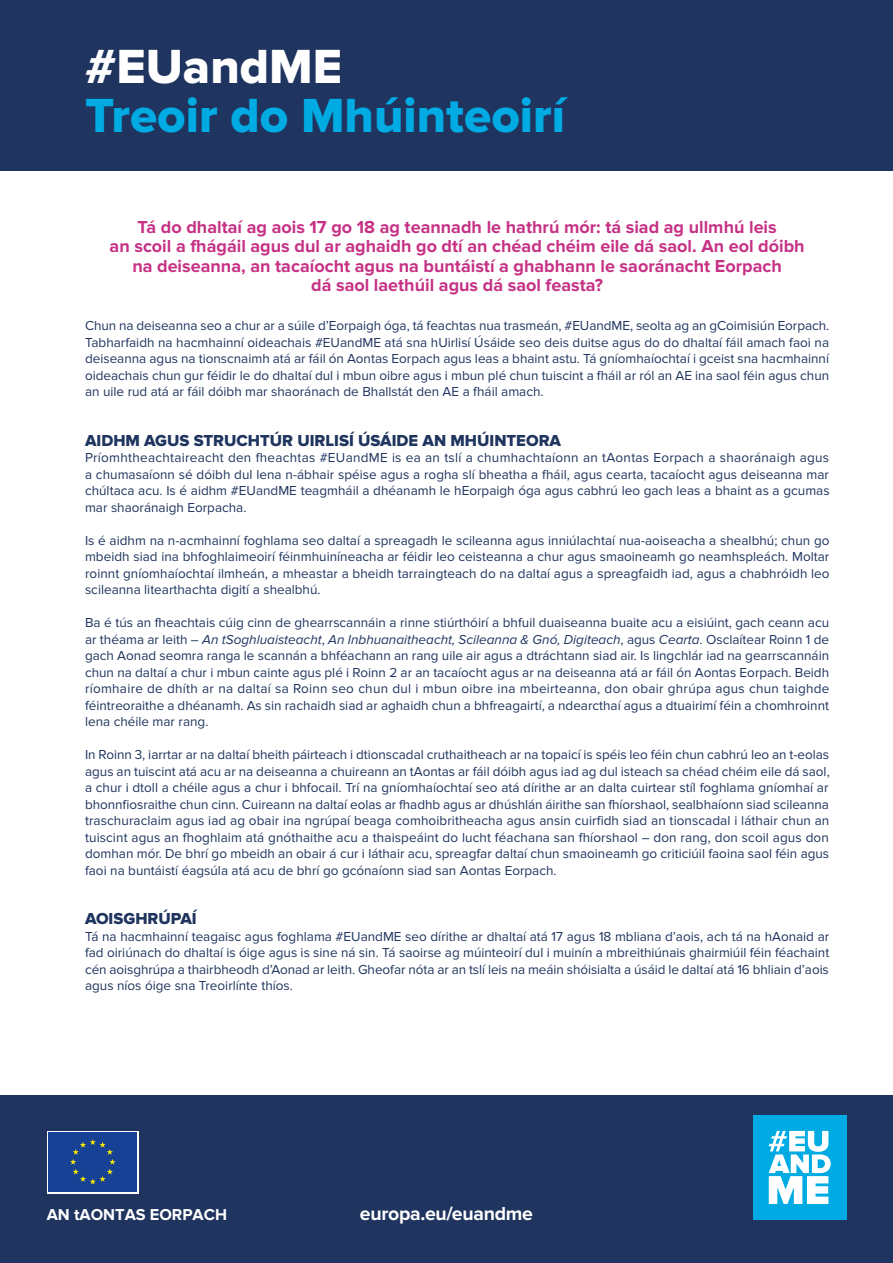
<style>
.page{position:relative;width:893px;height:1263px;background:#fff}
.page>*{position:absolute;margin:0;border:0;box-sizing:border-box;transform-origin:0 0}
.Title_guide{font:49.65px "Proxima Nova Extrabld";color:#00abe4}
.t1{font:49.65px "Proxima Nova Extrabld";color:#fff}
.t2{font:700 19.5px "Proxima Nova";letter-spacing:-.015em;color:#fff}
.TITLE_INTRO{font:700 18px/19.5px "Proxima Nova";color:#c63185;text-align:center}
.Intertitres{font:16.5px "Proxima Nova Extrabld";color:#1f345e}
.t3{font:700 16.35px "Proxima Nova";color:#fff}
.Body{font:13.5px/16.5px "Proxima Nova";color:#1f345e;text-align:justify}
.s1{font-style:italic}
</style>
<div class="page">
<div style="left:0;top:1095px;width:893px;height:168px;background:#1f345e"></div>
<div style="left:0;top:0;width:893px;height:171px;background:#1f345e"></div>
<div style="left:753px;top:1115px;width:93px;height:104px;background:#00abe4"></div>
<svg style="left:769px;top:1131px;width:62px;height:73px"></svg>
<svg style="left:47px;top:1131px;width:92px;height:62px"></svg>
<div style="left:48px;top:1132px;width:89px;height:59px;background:#164194"></div>
<svg style="left:70px;top:1139px;width:46px;height:45px"></svg>
<p class="t1" style="left:85px;top:37px;width:258px">#EUandME</p>
<p class="Title_guide" style="left:85px;top:87px;width:481px">Treoir do Mhúinteoirí</p>
<p class="TITLE_INTRO" style="left:110px;top:217px;width:696px">Tá do dhaltaí ag aois 17 go 18 ag teannadh le hathrú mór: tá siad ag ullmhú leis<br>an scoil a fhágáil agus dul ar aghaidh go dtí an chéad chéim eile dá saol. An eol dóibh na deiseanna, an tacaíocht agus na buntáistí a ghabhann le saoránacht Eorpach<br>dá saol laethúil agus dá saol feasta?</p>
<p class="Body" style="left:85px;top:317px;width:746px">Chun na deiseanna seo a chur ar a súile d’Eorpaigh óga, tá feachtas nua trasmeán, #EUandME, seolta ag an gCoimisiún Eorpach.<br>Tabharfaidh na hacmhainní oideachais #EUandME atá sna hUirlisí Úsáide seo deis duitse agus do do dhaltaí fáil amach faoi na deiseanna agus na tionscnaimh atá ar fáil ón Aontas Eorpach agus leas a bhaint astu. Tá gníomhaíochtaí i gceist sna hacmhainní oideachais chun gur féidir le do dhaltaí dul i mbun oibre agus i mbun plé chun tuiscint a fháil ar ról an AE ina saol féin agus chun an uile rud atá ar fáil dóibh mar shaoránach de Bhallstát den AE a fháil amach.</p>
<p class="Intertitres" style="left:85px;top:431px;width:477px">AIDHM AGUS STRUCHTÚR UIRLISÍ ÚSÁIDE AN MHÚINTEORA</p>
<p class="Body" style="left:85px;top:449px;width:746px">Príomhtheachtaireacht den fheachtas #EUandME is ea an tslí a chumhachtaíonn an tAontas Eorpach a shaoránaigh agus a chumasaíonn sé dóibh dul lena n-ábhair spéise agus a rogha slí bheatha a fháil, agus cearta, tacaíocht agus deiseanna mar chúltaca acu. Is é aidhm #EUandME teagmháil a dhéanamh le hEorpaigh óga agus cabhrú leo gach leas a bhaint as a gcumas mar shaoránaigh Eorpacha.</p>
<p class="Body" style="left:85px;top:532px;width:746px">Is é aidhm na n-acmhainní foghlama seo daltaí a spreagadh le scileanna agus inniúlachtaí nua-aoiseacha a shealbhú; chun go mbeidh siad ina bhfoghlaimeoirí féinmhuiníneacha ar féidir leo ceisteanna a chur agus smaoineamh go neamhspleách. Moltar roinnt gníomhaíochtaí ilmheán, a mheastar a bheidh tarraingteach do na daltaí agus a spreagfaidh iad, agus a chabhróidh leo scileanna litearthachta digití a shealbhú.</p>
<p class="Body" style="left:85px;top:614px;width:746px">Ba é tús an fheachtais cúig cinn de ghearrscannáin a rinne stiúrthóirí a bhfuil duaiseanna buaite acu a eisiúint, gach ceann acu ar théama ar leith – <span class="s1">An tSoghluaisteacht</span>, <span class="s1">An Inbhuanaitheacht, Scileanna &amp; Gnó, Digiteach</span>, agus <span class="s1">Cearta</span>. Osclaítear Roinn 1 de gach Aonad seomra ranga le scannán a bhféachann an rang uile air agus a dtráchtann siad air. Is lingchlár iad na gearrscannáin chun na daltaí a chur i mbun cainte agus plé i Roinn 2 ar an tacaíocht agus ar na deiseanna atá ar fáil ón Aontas Eorpach. Beidh ríomhaire de dhíth ar na daltaí sa Roinn seo chun dul i mbun oibre ina mbeirteanna, don obair ghrúpa agus chun taighde féintreoraithe a dhéanamh. As sin rachaidh siad ar aghaidh chun a bhfreagairtí, a ndearcthaí agus a dtuairimí féin a chomhroinnt lena chéile mar rang.</p>
<p class="Body" style="left:85px;top:746px;width:746px">In Roinn 3, iarrtar ar na daltaí bheith páirteach i dtionscadal cruthaitheach ar na topaicí is spéis leo féin chun cabhrú leo an t-eolas agus an tuiscint atá acu ar na deiseanna a chuireann an tAontas ar fáil dóibh agus iad ag dul isteach sa chéad chéim eile dá saol, a chur i dtoll a chéile agus a chur i bhfocail. Trí na gníomhaíochtaí seo atá dírithe ar an dalta cuirtear stíl foghlama gníomhaí ar bhonnfiosraithe chun cinn. Cuireann na daltaí eolas ar fhadhb agus ar dhúshlán áirithe san fhíorshaol, sealbhaíonn siad scileanna traschuraclaim agus iad ag obair ina ngrúpaí beaga comhoibritheacha agus ansin cuirfidh siad an tionscadal i láthair chun an tuiscint agus an fhoghlaim atá gnóthaithe acu a thaispeáint do lucht féachana san fhíorshaol – don rang, don scoil agus don domhan mór. De bhrí go mbeidh an obair á cur i láthair acu, spreagfar daltaí chun smaoineamh go criticiúil faoina saol féin agus faoi na buntáistí éagsúla atá acu de bhrí go gcónaíonn siad san Aontas Eorpach.</p>
<p class="Intertitres" style="left:85px;top:909px;width:113px">AOISGHRÚPAÍ</p>
<p class="Body" style="left:85px;top:928px;width:746px">Tá na hacmhainní teagaisc agus foghlama #EUandME seo dírithe ar dhaltaí atá 17 agus 18 mbliana d’aois, ach tá na hAonaid ar fad oiriúnach do dhaltaí is óige agus is sine ná sin. Tá saoirse ag múinteoirí dul i muinín a mbreithiúnais ghairmiúil féin féachaint cén aoisghrúpa a thairbheodh d’Aonad ar leith. Gheofar nóta ar an tslí leis na meáin shóisialta a úsáid le daltaí atá 16 bhliain d’aois agus níos óige sna Treoirlínte thíos.</p>
<p class="t3" style="left:47px;top:1205px;width:182px">AN tAONTAS EORPACH</p>
<p class="t2" style="left:360px;top:1202px;width:175px">europa.eu/euandme</p>
</div>
